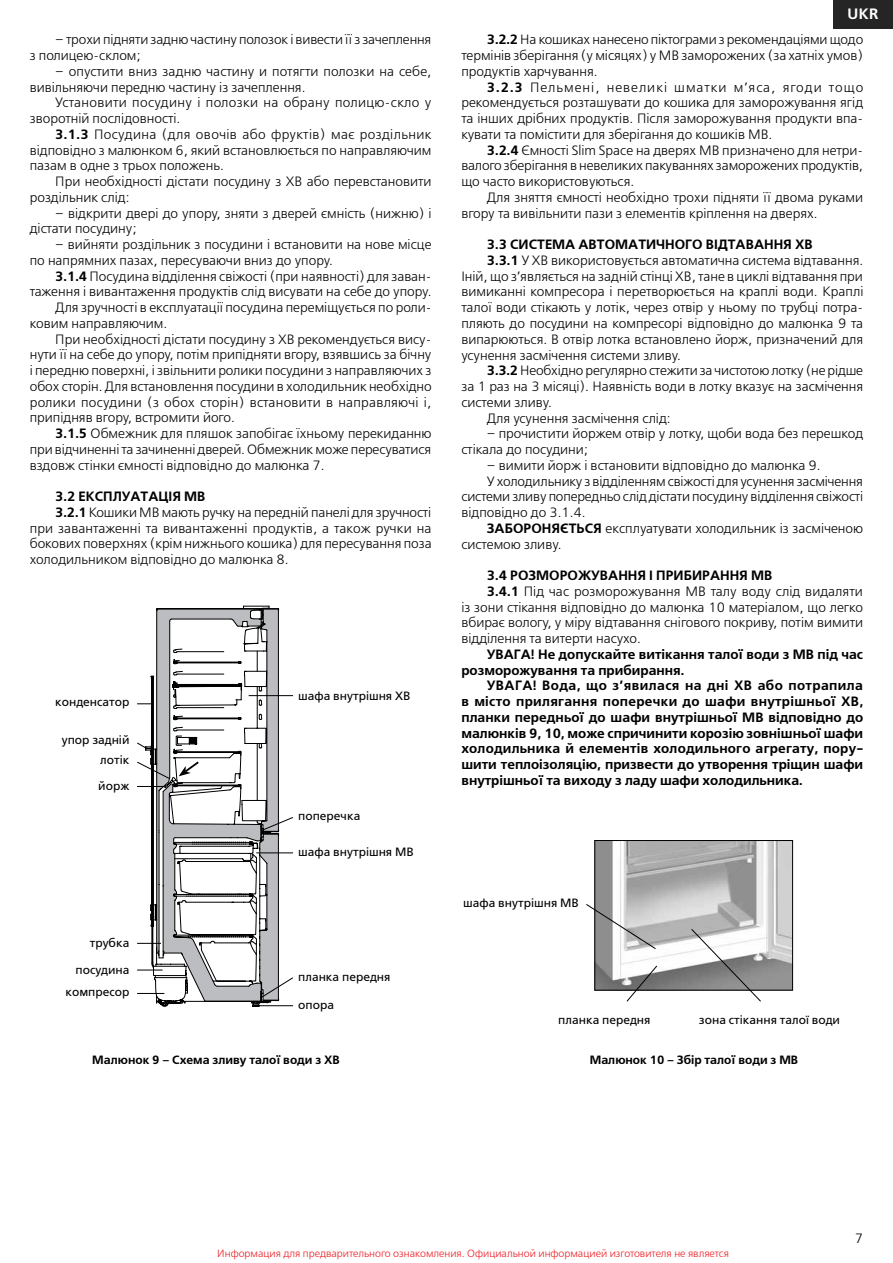
<style>
.page{position:relative;width:893px;height:1263px;background:#fff}
.page>*{position:absolute;margin:0;border:0;box-sizing:border-box;transform-origin:0 0}
.t1{font:15px "Free Set Demi Bold C";color:#fff}
.t2{font:13.5px/15.8px "Free Set Light C";color:#000}
.t3{font:13.5px/15.8px "Free Set Demi Bold C";color:#000}
.t4{font:13.5px/15.8px "Free Set Light C";letter-spacing:.02em;color:#000}
.t5{font:12px/22.4px "Free Set C";color:#000;text-align:right}
.t6{font:12px "Free Set Demi Bold C";color:#000}
.t7{font:10.5px "Free Set Light C";color:#ed1d24}
.s1{font-family:"Free Set Demi Bold C"}
</style>
<div class="page">
<img style="left:596px;top:842px;width:195px;height:146px">
<div style="left:594px;top:840px;width:199px;height:150px;border:1px solid #000"></div>
<svg style="left:690px;top:928px;width:72px;height:74px"></svg>
<svg style="left:626px;top:965px;width:32px;height:37px"></svg>
<svg style="left:586px;top:903px;width:71px;height:47px"></svg>
<svg style="left:137px;top:606px;width:157px;height:401px"></svg>
<hr style="left:259px;top:1005px;width:34px;height:1px;background:#000">
<div style="left:833px;top:0;width:60px;height:29px;background:#252525"></div>
<p class="t2" style="left:30px;top:32px;width:403px;text-indent:26px">– трохи підняти задню частину полозок і вивести її з зачеплення з полицею-склом;</p>
<p class="t2" style="left:30px;top:64px;width:403px;text-indent:26px">– опустити вниз задню частину и потягти полозки на себе, вивільняючи передню частину із зачеплення.</p>
<p class="t4" style="left:30px;top:95px;width:403px;text-indent:26px">Установити посудину і полозки на обрану полицю-скло у зворотній послідовності.</p>
<p class="t2" style="left:30px;top:127px;width:403px;text-align:justify;text-indent:26px"><span class="s1">3.1.3</span> Посудина (для овочів або фруктів) має роздільник відповідно з малюнком 6, який встановлюється по направляючим пазам в одне з трьох положень.</p>
<p class="t2" style="left:30px;top:174px;width:403px;text-indent:26px">При необхідності дістати посудину з ХВ або перевстановити роздільник слід:</p>
<p class="t2" style="left:30px;top:206px;width:403px;text-indent:26px">– відкрити двері до упору, зняти з дверей ємність (нижню) і дістати посудину;</p>
<p class="t2" style="left:30px;top:237px;width:403px;text-indent:26px">– вийняти роздільник з посудини і встановити на нове місце по напрямних пазах, пересуваючи вниз до упору.</p>
<p class="t2" style="left:55px;top:269px;width:378px"><span class="s1">3.1.4</span> Посудина відділення свіжості (при наявності) для заван-</p>
<p class="t2" style="left:30px;top:284px;width:403px">таження і вивантаження продуктів слід висувати на себе до упору.</p>
<p class="t2" style="left:55px;top:300px;width:378px">Для зручності в експлуатації посудина переміщується по роли-</p>
<p class="t2" style="left:30px;top:316px;width:139px">ковим направляючим.</p>
<p class="t2" style="left:55px;top:332px;width:378px">При необхідності дістати посудину з ХВ рекомендується вису-</p>
<p class="t2" style="left:30px;top:347px;width:403px">нути її на себе до упору, потім припідняти вгору, взявшись за бічну</p>
<p class="t2" style="left:30px;top:363px;width:403px">і передню поверхні, і звільнити ролики посудини з направляючих з</p>
<p class="t2" style="left:30px;top:379px;width:404px">обох сторін. Для встановлення посудини в холодильник необхідно</p>
<p class="t4" style="left:30px;top:395px;width:403px">ролики посудини (з обох сторін) встановити в направляючі і,</p>
<p class="t2" style="left:30px;top:410px;width:207px">припідняв вгору, встромити його.</p>
<p class="t2" style="left:55px;top:426px;width:378px"><span class="s1">3.1.5</span> Обмежник для пляшок запобігає їхньому перекиданню</p>
<p class="t2" style="left:30px;top:442px;width:403px">при відчиненні та зачиненні дверей. Обмежник може пересуватися</p>
<p class="t2" style="left:30px;top:458px;width:296px">вздовж стінки ємності відповідно до малюнка 7.</p>
<p class="t3" style="left:55px;top:489px;width:152px">3.2 ЕКСПЛУАТАЦІЯ МВ</p>
<p class="t2" style="left:30px;top:505px;width:403px;text-align:justify;text-indent:26px"><span class="s1">3.2.1</span> Кошики МВ мають ручку на передній панелі для зручності при завантаженні та вивантаженні продуктів, а також ручки на бокових поверхнях (крім нижнього кошика) для пересування поза холодильником відповідно до малюнка 8.</p>
<p class="t5" style="left:55px;top:691px;width:76px">конденсатор</p>
<p class="t5" style="left:62px;top:729px;width:69px">упор задній</p>
<p class="t5" style="left:100px;top:748px;width:31px">лотік</p>
<p class="t5" style="left:98px;top:775px;width:33px">йорж</p>
<p class="t5" style="left:90px;top:932px;width:41px">трубка</p>
<p class="t5" style="left:65px;top:958px;width:66px">посудина компресор</p>
<p class="t5" style="left:298px;top:684px;width:114px">шафа внутрішня ХВ</p>
<p class="t5" style="left:298px;top:805px;width:64px">поперечка</p>
<p class="t5" style="left:298px;top:841px;width:117px">шафа внутрішня МВ</p>
<p class="t5" style="left:298px;top:965px;width:94px">планка передня</p>
<p class="t5" style="left:298px;top:994px;width:37px">опора</p>
<p class="t1" style="left:847px;top:5px;width:32px">UKR</p>
<p class="t2" style="left:461px;top:33px;width:403px;text-align:justify;text-indent:26px"><span class="s1">3.2.2</span> На кошиках нанесено піктограми з рекомендаціями щодо термінів зберігання (у місяцях) у МВ заморожених (за хатніх умов) продуктів харчування.</p>
<p class="t2" style="left:461px;top:80px;width:403px;text-align:justify;text-indent:26px"><span class="s1">3.2.3</span> Пельмені, невеликі шматки м’яса, ягоди тощо рекомендується розташувати до кошика для заморожування ягід та інших дрібних продуктів. Після заморожування продукти впа&shy;кувати та помістити для зберігання до кошиків МВ.</p>
<p class="t2" style="left:461px;top:143px;width:403px;text-align:justify;text-indent:26px"><span class="s1">3.2.4</span> Ємності Slim Space на дверях МВ призначено для нетри&shy;валого зберігання в невеликих пакуваннях заморожених продуктів, що часто використовуються.</p>
<p class="t2" style="left:461px;top:190px;width:403px;text-indent:26px">Для зняття ємності необхідно трохи підняти її двома руками вгору та вивільнити пази з елементів кріплення на дверях.</p>
<p class="t3" style="left:487px;top:237px;width:327px">3.3 СИСТЕМА АВТОМАТИЧНОГО ВІДТАВАННЯ ХВ</p>
<p class="t2" style="left:461px;top:253px;width:404px;text-align:justify;text-indent:26px"><span class="s1">3.3.1</span> У ХВ використовується автоматична система відтавання.<br>Іній, що з’являється на задній стінці ХВ, тане в циклі відтавання при вимиканні компресора і перетворюється на краплі води. Краплі талої води стікають у лотік, через отвір у ньому по трубці потра&shy;пляють до посудини на компресорі відповідно до малюнка 9 та випарюються. В отвір лотка встановлено йорж, призначений для усунення засмічення системи зливу.</p>
<p class="t2" style="left:487px;top:363px;width:378px"><span class="s1">3.3.2</span> Необхідно регулярно стежити за чистотою лотку (не рідше</p>
<p class="t2" style="left:461px;top:379px;width:403px">за 1 раз на 3 місяці). Наявність води в лотку вказує на засмічення</p>
<p class="t2" style="left:461px;top:395px;width:92px">системи зливу.</p>
<p class="t2" style="left:487px;top:411px;width:185px">Для усунення засмічення слід:</p>
<p class="t2" style="left:461px;top:426px;width:403px;text-indent:26px">– прочистити йоржем отвір у лотку, щоби вода без перешкод стікала до посудини;</p>
<p class="t2" style="left:487px;top:458px;width:335px">– вимити йорж і встановити відповідно до малюнка 9.</p>
<p class="t2" style="left:487px;top:474px;width:377px">У холодильнику з відділенням свіжості для усунення засмічення</p>
<p class="t2" style="left:461px;top:489px;width:403px">системи зливу попередньо слід дістати посудину відділення свіжості</p>
<p class="t2" style="left:461px;top:505px;width:126px">відповідно до 3.1.4.</p>
<p class="t2" style="left:487px;top:521px;width:378px"><span class="s1">ЗАБОРОНЯЄТЬСЯ</span> експлуатувати холодильник із засміченою</p>
<p class="t2" style="left:461px;top:537px;width:102px">системою зливу.</p>
<p class="t3" style="left:487px;top:568px;width:287px">3.4 РОЗМОРОЖУВАННЯ І ПРИБИРАННЯ МВ</p>
<p class="t2" style="left:461px;top:584px;width:403px;text-align:justify;text-indent:26px"><span class="s1">3.4.1</span> Під час розморожування МВ талу воду слід видаляти із зони стікання відповідно до малюнка 10 матеріалом, що легко вбирає вологу, у міру відтавання снігового покриву, потім вимити відділення та витерти насухо.</p>
<p class="t3" style="left:461px;top:647px;width:403px;text-indent:26px">УВАГА! Не допускайте витікання талої води з МВ під час розморожування та прибирання.</p>
<p class="t3" style="left:461px;top:678px;width:404px;text-align:justify;text-indent:26px">УВАГА! Вода, що з’явилася на дні ХВ або потрапила в місто прилягання поперечки до шафи внутрішньої ХВ, планки передньої до шафи внутрішньої МВ відповідно до малюнків 9, 10, може спричинити корозію зовнішньої шафи холодильника й елементів холодильного агрегату, пору&shy;шити теплоізоляцію, призвести до утворення тріщин шафи внутрішньої та виходу з ладу шафи холодильника.</p>
<p class="t5" style="left:463px;top:892px;width:117px">шафа внутрішня МВ</p>
<p class="t5" style="left:558px;top:1009px;width:94px">планка передня</p>
<p class="t5" style="left:699px;top:1009px;width:142px">зона стікання талої води</p>
<p class="t6" style="left:92px;top:1053px;width:249px">Малюнок 9 – Схема зливу талої води з ХВ</p>
<p class="t6" style="left:590px;top:1053px;width:210px">Малюнок 10 – Збір талої води з МВ</p>
<p class="t7" style="left:217px;top:1248px;width:513px">Информация для предварительного ознакомления. Официальной информацией изготовителя не является</p>
<p class="t2" style="left:855px;top:1231px;width:10px">7</p>
</div>
